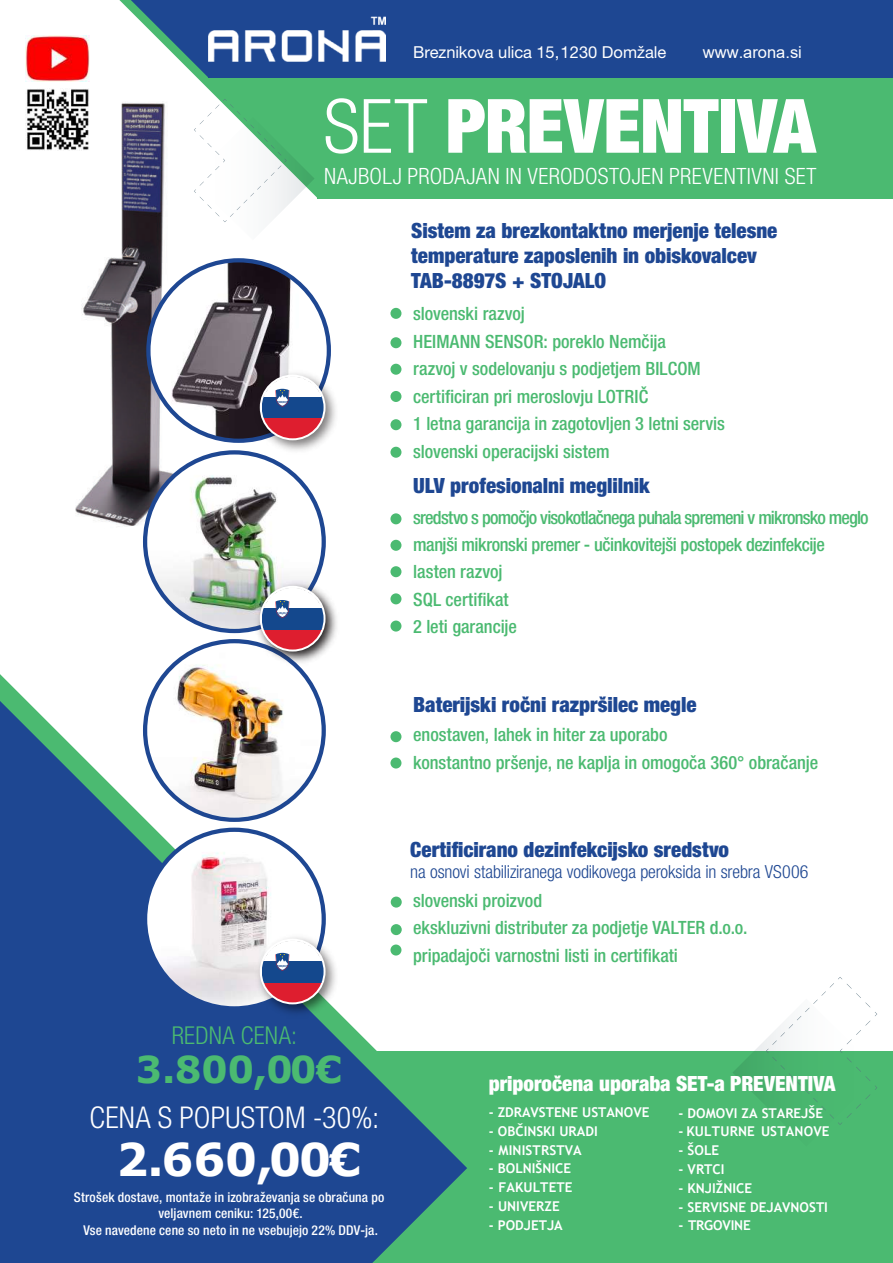
<style>
.page{position:relative;width:893px;height:1263px;background:#fff}
.page>*{position:absolute;margin:0;border:0;box-sizing:border-box;transform-origin:0 0}
.t1{font:900 condensed 75px "Helvetica Neue LT Pro";letter-spacing:-.005em;color:#fff}
.t2{font:700 45px "Verdana";color:#fff}
.t3{font:700 36.9px "Verdana";color:#4bba71}
.t4{font:300 condensed 30px "Helvetica Neue LT Pro";letter-spacing:.005em;color:#fff}
.t5{font:300 condensed 24.6px "Helvetica Neue LT Pro";letter-spacing:.01em;color:#4bba71}
.t6{font:300 condensed 22.5px "Helvetica Neue LT Pro";letter-spacing:.015em;color:#fff}
.t7{font:900 condensed 21px/25.2px "Helvetica Neue LT Pro";color:#1e4792}
.t8{font:900 condensed 21px "Helvetica Neue LT Pro";color:#fff}
.t9{font:500 condensed 18.3px/27.5px "Helvetica Neue LT Pro";letter-spacing:-.005em;color:#4bba71}
.t10{font:500 condensed 18.3px/27.5px "Helvetica Neue LT Pro";letter-spacing:-.035em;color:#4bba71}
.t11{font:300 condensed 18px "Helvetica Neue LT Pro";letter-spacing:-.01em;color:#1e4792}
.t12{font:16.5px "Helvetica Neue LT Pro";letter-spacing:-.005em;color:#fff}
.t13{font:16.5px "Arial";color:#fff}
.t14{font:700 13.5px "Trebuchet MS";color:#fff}
.t15{font:500 condensed 13.5px/16.2px "Helvetica Neue LT Pro";letter-spacing:.01em;color:#fff;text-align:center}
.s1{font-weight:300}
</style>
<div class="page">
<div style="left:50px;top:1051px;width:843px;height:212px;background:#4bba71"></div>
<svg style="left:0;top:701px;width:467px;height:562px;fill:#1e4792"></svg>
<div style="left:318px;top:0;width:575px;height:198px;background:#4bba71"></div>
<svg style="left:119px;top:0;width:199px;height:198px"></svg>
<div style="left:209px;top:0;width:684px;height:78px;background:#1e4792"></div>
<svg style="left:131px;top:0;width:155px;height:78px"></svg>
<div style="left:390px;top:308px;width:11px;height:11px;background:#4bba71;border-radius:50%"></div>
<div style="left:390px;top:337px;width:11px;height:11px;background:#4bba71;border-radius:50%"></div>
<div style="left:390px;top:364px;width:11px;height:11px;background:#4bba71;border-radius:50%"></div>
<div style="left:390px;top:391px;width:11px;height:11px;background:#4bba71;border-radius:50%"></div>
<div style="left:390px;top:419px;width:11px;height:11px;background:#4bba71;border-radius:50%"></div>
<div style="left:390px;top:447px;width:11px;height:11px;background:#4bba71;border-radius:50%"></div>
<div style="left:390px;top:731px;width:11px;height:11px;background:#4bba71;border-radius:50%"></div>
<div style="left:390px;top:757px;width:11px;height:11px;background:#4bba71;border-radius:50%"></div>
<div style="left:390px;top:513px;width:11px;height:11px;background:#4bba71;border-radius:50%"></div>
<div style="left:390px;top:540px;width:11px;height:11px;background:#4bba71;border-radius:50%"></div>
<div style="left:390px;top:566px;width:11px;height:11px;background:#4bba71;border-radius:50%"></div>
<div style="left:390px;top:593px;width:11px;height:11px;background:#4bba71;border-radius:50%"></div>
<div style="left:390px;top:620px;width:11px;height:11px;background:#4bba71;border-radius:50%"></div>
<div style="left:391px;top:896px;width:11px;height:11px;background:#4bba71;border-radius:50%"></div>
<div style="left:391px;top:924px;width:11px;height:11px;background:#4bba71;border-radius:50%"></div>
<div style="left:390px;top:944px;width:11px;height:11px;background:#4bba71;border-radius:50%"></div>
<img style="left:75px;top:100px;width:126px;height:429px">
<img style="left:148px;top:260px;width:170px;height:181px">
<div style="left:146px;top:258px;width:185px;height:185px;border:4px solid #1e4792;border-radius:50%"></div>
<svg style="left:191px;top:99px;width:124px;height:141px"></svg>
<img style="left:145px;top:452px;width:179px;height:179px;border-radius:89px">
<div style="left:143px;top:450px;width:183px;height:183px;border:4px solid #1e4792;border-radius:50%"></div>
<img style="left:145px;top:641px;width:179px;height:179px;border-radius:89px">
<div style="left:143px;top:639px;width:183px;height:183px;border:4px solid #1e4792;border-radius:50%"></div>
<img style="left:145px;top:830px;width:179px;height:178px;border-radius:89px">
<div style="left:143px;top:828px;width:183px;height:182px;border:4px solid #1e4792;border-radius:50%"></div>
<img style="left:209px;top:17px;width:177px;height:44px">
<svg style="left:733px;top:977px;width:144px;height:148px"></svg>
<img style="left:251px;top:366px;width:85px;height:91px">
<div style="left:260px;top:375px;width:66px;height:65px;border:4px solid #fff;border-radius:50%"></div>
<svg style="left:262px;top:418px;width:62px;height:20px"></svg>
<div style="left:262px;top:397px;width:62px;height:21px;background:#14488d"></div>
<svg style="left:262px;top:377px;width:62px;height:20px"></svg>
<svg style="left:264px;top:377px;width:58px;height:30px"></svg>
<img style="left:251px;top:930px;width:92px;height:91px">
<div style="left:260px;top:939px;width:66px;height:65px;border:4px solid #fff;border-radius:50%"></div>
<svg style="left:262px;top:982px;width:62px;height:20px"></svg>
<div style="left:262px;top:961px;width:62px;height:21px;background:#14488d"></div>
<svg style="left:262px;top:940px;width:62px;height:21px"></svg>
<svg style="left:264px;top:940px;width:58px;height:31px"></svg>
<img style="left:26px;top:36px;width:64px;height:46px">
<img style="left:26px;top:89px;width:64px;height:62px">
<img style="left:251px;top:577px;width:86px;height:92px">
<div style="left:260px;top:586px;width:66px;height:65px;border:4px solid #fff;border-radius:50%"></div>
<svg style="left:262px;top:629px;width:62px;height:20px"></svg>
<div style="left:262px;top:608px;width:62px;height:21px;background:#14488d"></div>
<svg style="left:262px;top:588px;width:62px;height:20px"></svg>
<svg style="left:264px;top:588px;width:58px;height:30px"></svg>
<p class="t12" style="left:413px;top:42px;width:255px">Breznikova ulica 15,1230 Domžale</p>
<p class="t13" style="left:703px;top:43px;width:100px">www.arona.si</p>
<h1 class="t1" style="left:324px;top:80px;width:494px"><span class="s1">SET</span> PREVENTIVA</h1>
<p class="t6" style="left:324px;top:163px;width:494px">NAJBOLJ PRODAJAN IN VERODOSTOJEN PREVENTIVNI SET</p>
<p class="t7" style="left:411px;top:218px;width:368px">Sistem za brezkontaktno merjenje telesne temperature zaposlenih in obiskovalcev<br>TAB-8897S + STOJALO</p>
<p class="t9" style="left:413px;top:300px;width:313px">slovenski razvoj<br>HEIMANN SENSOR: poreklo Nemčija<br>razvoj v sodelovanju s podjetjem BILCOM certificiran pri meroslovju LOTRIČ<br>1 letna garancija in zagotovljen 3 letni servis slovenski operacijski sistem</p>
<p class="t7" style="left:413px;top:473px;width:238px">ULV profesionalni meglilnik</p>
<p class="t10" style="left:413px;top:503px;width:457px">sredstvo s pomočjo visokotlačnega puhala spremeni v mikronsko meglo manjši mikronski premer - učinkovitejši postopek dezinfekcije</p>
<p class="t9" style="left:413px;top:585px;width:105px">SQL certifikat<br>2 leti garancije</p>
<p class="t9" style="left:413px;top:558px;width:91px">lasten razvoj</p>
<p class="t7" style="left:413px;top:692px;width:285px">Baterijski ročni razpršilec megle</p>
<p class="t9" style="left:413px;top:721px;width:406px">enostaven, lahek in hiter za uporabo<br>konstantno pršenje, ne kaplja in omogoča 360° obračanje</p>
<p class="t7" style="left:410px;top:836px;width:320px">Certificirano dezinfekcijsko sredstvo</p>
<p class="t11" style="left:410px;top:861px;width:400px">na osnovi stabiliziranega vodikovega peroksida in srebra VS006</p>
<h3 class="t5" style="left:172px;top:1021px;width:127px">REDNA CENA:</h3>
<h3 class="t3" style="left:136px;top:1046px;width:208px">3.800,00€</h3>
<h3 class="t4" style="left:90px;top:1100px;width:291px">CENA S POPUSTOM -30%:</h3>
<h2 class="t2" style="left:117px;top:1130px;width:246px">2.660,00€</h2>
<p class="t15" style="left:74px;top:1189px;width:312px">Strošek dostave, montaže in izobraževanja se obračuna po veljavnem ceniku: 125,00€.<br>Vse navedene cene so neto in ne vsebujejo 22% DDV-ja.</p>
<p class="t9" style="left:413px;top:886px;width:336px">slovenski proizvod<br>ekskluzivni distributer za podjetje VALTER d.o.o. pripadajoči varnostni listi in certifikati</p>
<p class="t8" style="left:489px;top:1070px;width:348px">priporočena uporaba SET-a PREVENTIVA</p>
<p class="t14" style="left:489px;top:1104px;width:162px">- ZDRAVSTENE USTANOVE</p>
<p class="t14" style="left:489px;top:1123px;width:110px">- OBČINSKI URADI</p>
<p class="t14" style="left:489px;top:1142px;width:94px">- MINISTRSTVA</p>
<p class="t14" style="left:489px;top:1161px;width:84px">- BOLNIŠNICE</p>
<p class="t14" style="left:489px;top:1179px;width:85px">- FAKULTETE</p>
<p class="t14" style="left:489px;top:1198px;width:72px">- UNIVERZE</p>
<p class="t14" style="left:489px;top:1217px;width:75px">- PODJETJA</p>
<p class="t14" style="left:679px;top:1105px;width:146px">- DOMOVI ZA STAREJŠE</p>
<p class="t14" style="left:679px;top:1124px;width:153px">- KULTURNE USTANOVE</p>
<p class="t14" style="left:679px;top:1142px;width:42px">- ŠOLE</p>
<p class="t14" style="left:679px;top:1161px;width:47px">- VRTCI</p>
<p class="t14" style="left:679px;top:1180px;width:75px">- KNJIŽNICE</p>
<p class="t14" style="left:679px;top:1199px;width:151px">- SERVISNE DEJAVNOSTI</p>
<p class="t14" style="left:679px;top:1218px;width:74px">- TRGOVINE</p>
</div>
